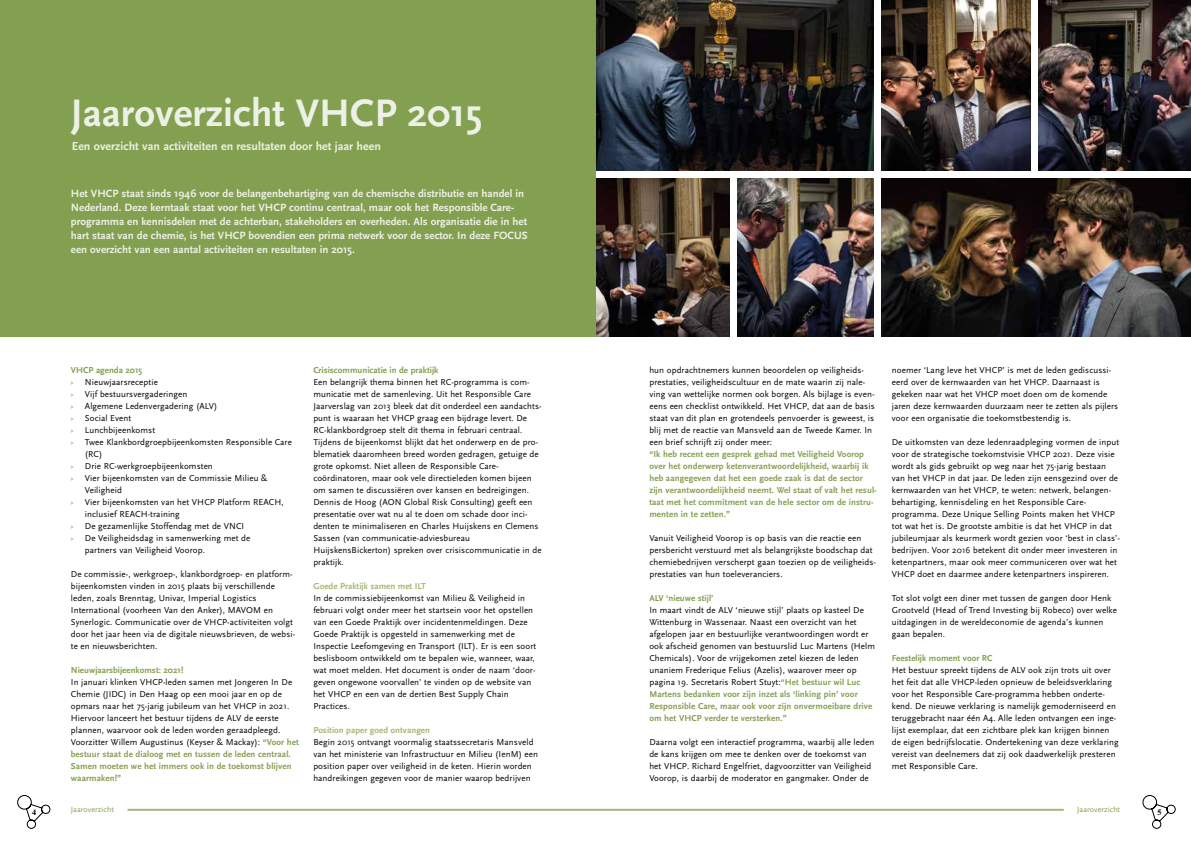
<style>
.page{position:relative;width:1191px;height:842px;background:#fff}
.page>*{position:absolute;margin:0;border:0;box-sizing:border-box;transform-origin:0 0}
.t1{font:700 40px "AD Scala Sans";color:#edf0e5}
.t2{font:700 12px "AD Scala Sans";color:#edf0e5}
.t3{font:700 11px/14px "AD Scala Sans";color:#edf0e5}
.t4{font:9px/12px "AD Scala Sans Romein";letter-spacing:.01em;color:#000}
.t5{font:700 9px/12px "AD Scala Sans";letter-spacing:.01em;color:#83a051}
.t6{font:700 9px "AD Scala Sans";color:#a5b874}
.t7{font:8px "AD Scala Sans Romein";color:#83a051}
.t8{font:700 8px "Times New Roman MT Std";color:#000}
.s1{font-family:"AD Scala Sans";font-weight:700;color:#a5b874}
.s2{font-family:"AD Scala Sans";font-weight:700;color:#83a051}
</style>
<div class="page">
<svg style="left:17px;top:795px;width:33px;height:33px"></svg>
<svg style="left:1142px;top:795px;width:33px;height:33px"></svg>
<hr style="left:128px;top:809px;width:935px;height:2px;background:#a4b67b">
<img style="left:595px;top:178px;width:134px;height:159px">
<img style="left:595px;top:0;width:278px;height:171px">
<img style="left:881px;top:0;width:149px;height:171px">
<img style="left:1038px;top:0;width:153px;height:171px">
<img style="left:737px;top:178px;width:136px;height:159px">
<img style="left:881px;top:178px;width:310px;height:159px">
<div style="left:0;top:0;width:595px;height:337px;background:#83a051"></div>
<h1 class="t1" style="left:71px;top:91px;width:413px">Jaaroverzicht VHCP 2015</h1>
<h2 class="t2" style="left:72px;top:140px;width:310px">Een overzicht van activiteiten en resultaten door het jaar heen</h2>
<p class="t3" style="left:71px;top:187px;width:458px">Het VHCP staat sinds 1946 voor de belangenbehartiging van de chemische distributie en handel in Nederland. Deze kerntaak staat voor het VHCP continu centraal, maar ook het Responsible Care&shy;programma en kennisdelen met de achterban, stakeholders en overheden. Als organisatie die in het hart staat van de chemie, is het VHCP bovendien een prima netwerk voor de sector. In deze FOCUS een overzicht van een aantal activiteiten en resultaten in 2015.</p>
<p class="t5" style="left:71px;top:364px;width:73px">VHCP agenda 2015</p>
<p class="t4" style="left:71px;top:376px;width:89px"><span class="s1">›</span> Nieuwjaarsreceptie</p>
<p class="t4" style="left:71px;top:388px;width:118px"><span class="s1">›</span> Vijf bestuursvergaderingen</p>
<p class="t4" style="left:71px;top:400px;width:148px"><span class="s1">›</span> Algemene Ledenvergadering (ALV)</p>
<p class="t4" style="left:71px;top:412px;width:62px"><span class="s1">›</span> Social Event</p>
<p class="t4" style="left:71px;top:424px;width:86px"><span class="s1">›</span> Lunchbijeenkomst</p>
<p class="t4" style="left:71px;top:436px;width:222px"><span class="s1">›</span> Twee Klankbordgroepbijeenkomsten Responsible Care</p>
<p class="t4" style="left:85px;top:448px;width:19px">(RC)</p>
<p class="t4" style="left:71px;top:460px;width:143px"><span class="s1">›</span> Drie RC-werkgroepbijeenkomsten</p>
<p class="t4" style="left:71px;top:472px;width:198px"><span class="s1">›</span> Vier bijeenkomsten van de Commissie Milieu &amp;</p>
<p class="t4" style="left:85px;top:484px;width:39px">Veiligheid</p>
<p class="t4" style="left:71px;top:496px;width:214px"><span class="s1">›</span> Vier bijeenkomsten van het VHCP Platform REACH,</p>
<p class="t4" style="left:85px;top:508px;width:96px">inclusief REACH-training</p>
<p class="t4" style="left:71px;top:520px;width:175px"><span class="s1">›</span> De gezamenlijke Stoffendag met de VNCI</p>
<p class="t4" style="left:71px;top:532px;width:181px"><span class="s1">›</span> De Veiligheidsdag in samenwerking met de</p>
<p class="t4" style="left:85px;top:544px;width:121px">partners van Veiligheid Voorop.</p>
<p class="t4" style="left:71px;top:568px;width:226px">De commissie-, werkgroep-, klankbordgroep- en platform&shy;bijeenkomsten vinden in 2015 plaats bij verschillende leden, zoals Brenntag, Univar, Imperial Logistics International (voorheen Van den Anker), MAVOM en Synerlogic. Communicatie over de VHCP-activiteiten volgt door het jaar heen via de digitale nieuwsbrieven, de websi&shy;te en nieuwsberichten.</p>
<p class="t5" style="left:71px;top:664px;width:114px">Nieuwjaarsbijeenkomst: 2021!</p>
<p class="t4" style="left:71px;top:676px;width:229px">In januari klinken VHCP-leden samen met Jongeren In De Chemie (JIDC) in Den Haag op een mooi jaar en op de opmars naar het 75-jarig jubileum van het VHCP in 2021.<br>Hiervoor lanceert het bestuur tijdens de ALV de eerste plannen, waarvoor ook de leden worden geraadpleegd.<br>Voorzitter Willem Augustinus (Keyser &amp; Mackay): <span class="s2">“Voor het</span></p>
<p class="t5" style="left:71px;top:748px;width:222px;text-align:justify">bestuur staat de dialoog met en tussen de leden centraal.<br>Samen moeten we het immers ook in de toekomst blijven waarmaken!”</p>
<p class="t5" style="left:313px;top:364px;width:127px">Crisiscommunicatie in de praktijk</p>
<p class="t4" style="left:313px;top:376px;width:230px">Een belangrijk thema binnen het RC-programma is com&shy;municatie met de samenleving. Uit het Responsible Care Jaarverslag van 2013 bleek dat dit onderdeel een aandachts&shy;punt is waaraan het VHCP graag een bijdrage levert. De RC-klankbordgroep stelt dit thema in februari centraal.<br>Tijdens de bijeenkomst blijkt dat het onderwerp en de pro&shy;blematiek daaromheen breed worden gedragen, getuige de grote opkomst. Niet alleen de Responsible Care&shy;coördinatoren, maar ook vele directieleden komen bijeen om samen te discussiëren over kansen en bedreigingen.<br>Dennis de Hoog (AON Global Risk Consulting) geeft een presentatie over wat nu al te doen om schade door inci&shy;denten te minimaliseren en Charles Huijskens en Clemens Sassen (van communicatie-adviesbureau HuijskensBickerton) spreken over crisiscommunicatie in de praktijk.</p>
<p class="t6" style="left:313px;top:581px;width:114px">Goede Praktijk samen met ILT</p>
<p class="t4" style="left:313px;top:592px;width:224px">In de commissiebijeenkomst van Milieu &amp; Veiligheid in februari volgt onder meer het startsein voor het opstellen van een Goede Praktijk over incidentenmeldingen. Deze Goede Praktijk is opgesteld in samenwerking met de Inspectie Leefomgeving en Transport (ILT). Er is een soort beslisboom ontwikkeld om te bepalen wie, wanneer, waar, wat moet melden. Het document is onder de naam ‘door&shy;geven ongewone voorvallen’ te vinden op de website van het VHCP en een van de dertien Best Supply Chain Practices.</p>
<p class="t6" style="left:313px;top:725px;width:118px">Position paper goed ontvangen</p>
<p class="t4" style="left:313px;top:736px;width:226px">Begin 2015 ontvangt voormalig staatssecretaris Mansveld van het ministerie van Infrastructuur en Milieu (IenM) een position paper over veiligheid in de keten. Hierin worden handreikingen gegeven voor de manier waarop bedrijven</p>
<p class="t4" style="left:649px;top:364px;width:227px">hun opdrachtnemers kunnen beoordelen op veiligheids&shy;prestaties, veiligheidscultuur en de mate waarin zij nale&shy;ving van wettelijke normen ook borgen. Als bijlage is even&shy;eens een checklist ontwikkeld. Het VHCP, dat aan de basis staat van dit plan en grotendeels penvoerder is geweest, is blij met de reactie van Mansveld aan de Tweede Kamer. In een brief schrijft zij onder meer:</p>
<p class="t5" style="left:649px;top:448px;width:229px">“Ik heb recent een gesprek gehad met Veiligheid Voorop over het onderwerp ketenverantwoordelijkheid, waarbij ik heb aangegeven dat het een goede zaak is dat de sector zijn verantwoordelijkheid neemt. Wel staat of valt het resul&shy;taat met het commitment van de hele sector om de instru&shy;menten in te zetten.”</p>
<p class="t4" style="left:649px;top:532px;width:228px">Vanuit Veiligheid Voorop is op basis van die reactie een persbericht verstuurd met als belangrijkste boodschap dat chemiebedrijven verscherpt gaan toezien op de veiligheids&shy;prestaties van hun toeleveranciers.</p>
<p class="t5" style="left:649px;top:592px;width:66px">ALV ‘nieuwe stijl’</p>
<p class="t4" style="left:649px;top:604px;width:227px">In maart vindt de ALV ‘nieuwe stijl’ plaats op kasteel De Wittenburg in Wassenaar. Naast een overzicht van het afgelopen jaar en bestuurlijke verantwoordingen wordt er ook afscheid genomen van bestuurslid Luc Martens (Helm Chemicals). Voor de vrijgekomen zetel kiezen de leden unaniem Frederique Felius (Azelis), waarover meer op pagina 19. Secretaris Robert Stuyt:<span class="s2">“Het bestuur wil Luc</span></p>
<p class="t5" style="left:649px;top:688px;width:224px">Martens bedanken voor zijn inzet als ‘linking pin’ voor<br>Responsible Care, maar ook voor zijn onvermoeibare drive om het VHCP verder te versterken.”</p>
<p class="t4" style="left:649px;top:736px;width:226px">Daarna volgt een interactief programma, waarbij alle leden de kans krijgen om mee te denken over de toekomst van het VHCP. Richard Engelfriet, dagvoorzitter van Veiligheid Voorop, is daarbij de moderator en gangmaker. Onder de</p>
<p class="t4" style="left:891px;top:364px;width:228px">noemer ‘Lang leve het VHCP’ is met de leden gediscussi&shy;eerd over de kernwaarden van het VHCP. Daarnaast is gekeken naar wat het VHCP moet doen om de komende jaren deze kernwaarden duurzaam neer te zetten als pijlers voor een organisatie die toekomstbestendig is.</p>
<p class="t4" style="left:891px;top:436px;width:230px">De uitkomsten van deze ledenraadpleging vormen de input voor de strategische toekomstvisie VHCP 2021. Deze visie wordt als gids gebruikt op weg naar het 75-jarig bestaan van het VHCP in dat jaar. De leden zijn eensgezind over de kernwaarden van het VHCP, te weten: netwerk, belangen&shy;behartiging, kennisdeling en het Responsible Care&shy;programma. Deze Unique Selling Points maken het VHCP tot wat het is. De grootste ambitie is dat het VHCP in dat jubileumjaar als keurmerk wordt gezien voor ‘best in class’- bedrijven. Voor 2016 betekent dit onder meer investeren in ketenpartners, maar ook meer communiceren over wat het VHCP doet en daarmee andere ketenpartners inspireren.</p>
<p class="t4" style="left:891px;top:592px;width:227px">Tot slot volgt een diner met tussen de gangen door Henk Grootveld (Head of Trend Investing bij Robeco) over welke uitdagingen in de wereldeconomie de agenda’s kunnen gaan bepalen.</p>
<p class="t5" style="left:891px;top:652px;width:102px">Feestelijk moment voor RC</p>
<p class="t4" style="left:891px;top:664px;width:228px">Het bestuur spreekt tijdens de ALV ook zijn trots uit over het feit dat alle VHCP-leden opnieuw de beleidsverklaring voor het Responsible Care-programma hebben onderte&shy;kend. De nieuwe verklaring is namelijk gemoderniseerd en teruggebracht naar één A4. Alle leden ontvangen een inge&shy;lijst exemplaar, dat een zichtbare plek kan krijgen binnen de eigen bedrijfslocatie. Ondertekening van deze verklaring vereist van deelnemers dat zij ook daadwerkelijk presteren met Responsible Care.</p>
<p class="t7" style="left:71px;top:805px;width:44px">Jaaroverzicht</p>
<p class="t7" style="left:1077px;top:805px;width:44px">Jaaroverzicht</p>
<p class="t8" style="left:32px;top:808px;width:5px">4</p>
<p class="t8" style="left:1157px;top:808px;width:5px">5</p>
</div>
